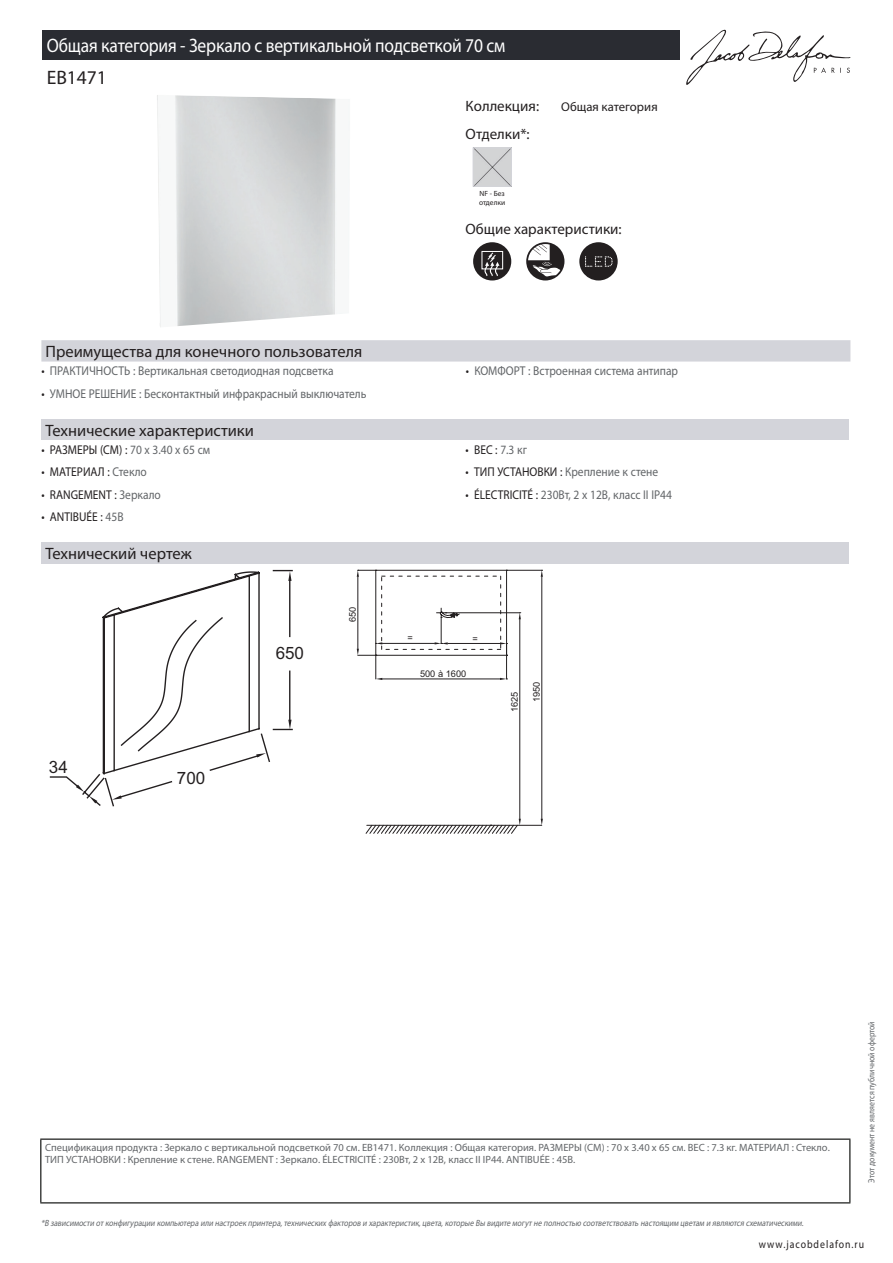
<style>
.page{position:relative;width:893px;height:1263px;background:#fff}
.page>*{position:absolute;margin:0;border:0;box-sizing:border-box;transform-origin:0 0}
.t1{font:19.5px "Myriad Pro";letter-spacing:-.01em;color:#fff;scale:.9 1}
.t2{font:19.5px "Myriad Pro";color:#231f20}
.t3{font:16.95px "Arial";color:#231f20}
.t4{font:16.5px "Myriad Pro";color:#231f20}
.t5{font:15px "Myriad Pro";color:#231f20}
.t6{font:12.75px "Myriad Pro";color:#626568;scale:.9 1}
.t7{font:12.75px "Myriad Pro";color:#231f20;scale:.9 1}
.t8{font:12.75px "Myriad Pro";color:#231f20}
.t9{font:11.25px "Myriad Pro";letter-spacing:.1em;color:#231f20;scale:.87 1}
.t10{font:10.5px/12px "Myriad Pro";color:#626568}
.t11{font:9.3px "Arial";color:#231f20}
.t12{font:italic 9px "Myriad Pro";color:#626568;scale:.87 1}
.t13{font:9px "Myriad Pro";color:#626568;scale:.87 1}
.t14{font:7.5px/9px "Myriad Pro";color:#231f20}
.s1{color:#231f20}
.s2{color:#626568}
</style>
<div class="page">
<svg style="left:686px;top:30px;width:164px;height:55px"></svg>
<img style="left:157px;top:95px;width:184px;height:232px">
<img style="left:475px;top:150px;width:35px;height:35px">
<div style="left:473px;top:148px;width:39px;height:39px;border:1px solid #d3d4da"></div>
<svg style="left:473px;top:242px;width:38px;height:38px"></svg>
<div style="left:481px;top:251px;width:22px;height:18px;border:1px solid #fff"></div>
<svg style="left:526px;top:242px;width:38px;height:38px"></svg>
<svg style="left:579px;top:242px;width:39px;height:38px"></svg>
<div style="left:41px;top:340px;width:809px;height:22px;background:#d3d4da"></div>
<div style="left:41px;top:419px;width:808px;height:21px;background:#d3d4da"></div>
<div style="left:41px;top:542px;width:808px;height:21px;background:#d3d4da"></div>
<svg style="left:49px;top:570px;width:244px;height:236px"></svg>
<svg style="left:288px;top:720px;width:4px;height:9px"></svg>
<svg style="left:288px;top:571px;width:4px;height:10px"></svg>
<svg style="left:76px;top:785px;width:21px;height:18px"></svg>
<svg style="left:112px;top:753px;width:154px;height:47px"></svg>
<svg style="left:357px;top:570px;width:186px;height:263px"></svg>
<div style="left:43px;top:30px;width:637px;height:30px;background:#2a2c32"></div>
<hr style="left:40px;top:1138px;width:810px;height:2px;background:#040503">
<hr style="left:40px;top:1140px;width:1px;height:62px;background:#040503">
<hr style="left:849px;top:1140px;width:1px;height:62px;background:#040503">
<hr style="left:40px;top:1202px;width:810px;height:1px;background:#040503">
<h1 class="t1" style="left:47px;top:33px;width:511px">Общая категория - Зеркало с вертикальной подсветкой 70 см</h1>
<h1 class="t2" style="left:47px;top:66px;width:62px">EB1471</h1>
<h3 class="t5" style="left:466px;top:96px;width:75px">Коллекция:</h3>
<p class="t8" style="left:561px;top:99px;width:98px">Общая категория</p>
<h3 class="t5" style="left:466px;top:125px;width:66px">Отделки*:</h3>
<p class="t14" style="left:479px;top:189px;width:28px">NF - Без отделки</p>
<h3 class="t5" style="left:466px;top:219px;width:158px">Общие характеристики:</h3>
<h3 class="t4" style="left:46px;top:341px;width:318px">Преимущества для конечного пользователя</h3>
<p class="t6" style="left:41px;top:363px;width:326px"><span class="s1">•</span> ПРАКТИЧНОСТЬ : Вертикальная светодиодная подсветка</p>
<p class="t6" style="left:466px;top:363px;width:237px"><span class="s1">•</span> КОМФОРТ : Встроенная система антипар</p>
<p class="t6" style="left:41px;top:386px;width:363px"><span class="s1">•</span> УМНОЕ РЕШЕНИЕ : Бесконтактный инфракрасный выключатель</p>
<h3 class="t4" style="left:46px;top:420px;width:210px">Технические характеристики</h3>
<p class="t7" style="left:41px;top:442px;width:189px">• РАЗМЕРЫ (СМ) : <span class="s2">70 x 3.40 x 65 см</span></p>
<p class="t7" style="left:466px;top:442px;width:70px">• ВЕС : <span class="s2">7.3 кг</span></p>
<p class="t7" style="left:41px;top:464px;width:119px">• МАТЕРИАЛ : <span class="s2">Стекло</span></p>
<p class="t6" style="left:466px;top:464px;width:216px"><span class="s1">• ТИП УСТАНОВКИ :</span> Крепление к стене</p>
<p class="t7" style="left:41px;top:486px;width:134px">• RANGEMENT : <span class="s2">Зеркало</span></p>
<p class="t6" style="left:466px;top:486px;width:231px"><span class="s1">• ÉLECTRICITÉ :</span> 230Вт, 2 x 12В, класс II IP44</p>
<p class="t7" style="left:41px;top:509px;width:93px">• ANTIBUÉE : <span class="s2">45В</span></p>
<h3 class="t4" style="left:46px;top:543px;width:148px">Технический чертеж</h3>
<h2 class="t3" style="left:49px;top:755px;width:20px">34</h2>
<h2 class="t3" style="left:177px;top:766px;width:30px">700</h2>
<h2 class="t3" style="left:276px;top:641px;width:30px">650</h2>
<p class="t11" style="left:346px;top:622px;width:17px;rotate:-90deg">650</p>
<p class="t11" style="left:407px;top:632px;width:7px">=</p>
<p class="t11" style="left:472px;top:632px;width:7px">=</p>
<p class="t11" style="left:420px;top:667px;width:48px">500 à 1600</p>
<p class="t11" style="left:508px;top:712px;width:22px;rotate:-90deg">1625</p>
<p class="t11" style="left:530px;top:702px;width:22px;rotate:-90deg">1950</p>
<p class="t10" style="left:45px;top:1141px;width:786px">Спецификация продукта : Зеркало с вертикальной подсветкой 70 см. EB1471. Коллекция : Общая категория. РАЗМЕРЫ (СМ) : 70 x 3.40 x 65 см. ВЕС : 7.3 кг. МАТЕРИАЛ : Стекло.<br>ТИП УСТАНОВКИ : Крепление к стене. RANGEMENT : Зеркало. ÉLECTRICITÉ : 230Вт, 2 x 12В, класс II IP44. ANTIBUÉE : 45В.</p>
<p class="t12" style="left:41px;top:1217px;width:880px">*В зависимости отконфигурации компьютера или настроек принтера,технических факторов и характеристик,цвета,которые Вы видите могутне полностью соответствовать настоящим цветам и являются схематическими.</p>
<p class="t13" style="left:866px;top:1183px;width:187px;rotate:-90deg">Этот документ не является публичной офертой</p>
<p class="t9" style="left:759px;top:1237px;width:122px">www.jacobdelafon.ru</p>
</div>
